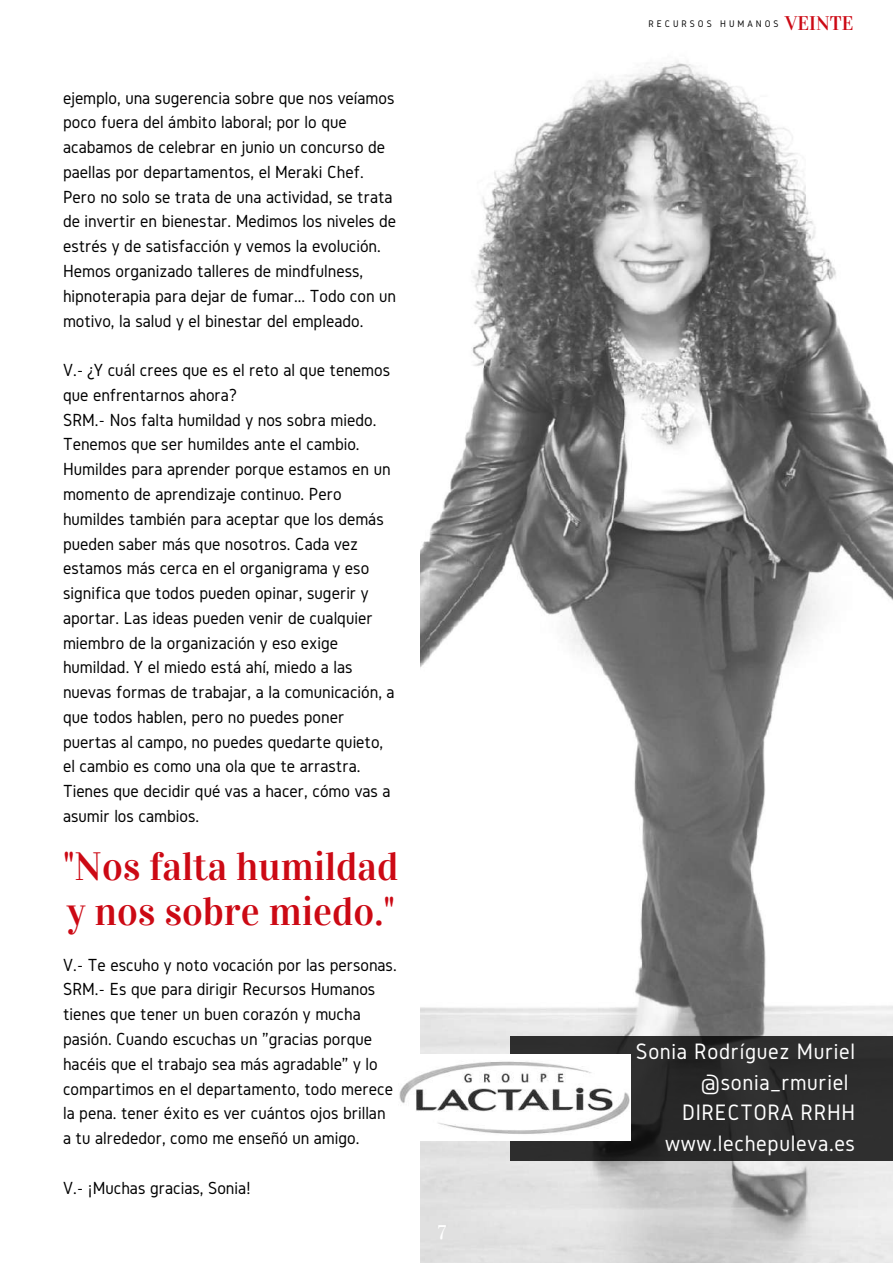
<style>
.page{position:relative;width:893px;height:1263px;background:#fff}
.page>*{position:absolute;margin:0;border:0;box-sizing:border-box;transform-origin:0 0}
.t1{font:39.75px/45px "Vidaloka";color:#cc0914}
.t2{font:23.25px/30.5px "Gidole";letter-spacing:.03em;color:#fff;text-align:right}
.t3{font:19.8px "Vidaloka";color:#fff}
.t4{font:18.15px/24.8px "Gidole";color:#000}
.t5{font:9.9px "Gidole";letter-spacing:.3em;color:#050505}
.s1{font-family:"Vidaloka";font-size:19.8px;color:#cc0914}
</style>
<div class="page">
<img style="left:420px;top:61px;width:473px;height:1202px">
<svg style="left:510px;top:1036px;width:383px;height:125px;background:#2a2a2a"></svg>
<img style="left:399px;top:1054px;width:232px;height:87px">
<p class="t4" style="left:63px;top:85px;width:334px">ejemplo, una sugerencia sobre que nos veíamos poco fuera del ámbito laboral; por lo que acabamos de celebrar en junio un concurso de paellas por departamentos, el Meraki Chef.<br>Pero no solo se trata de una actividad, se trata de invertir en bienestar. Medimos los niveles de estrés y de satisfacción y vemos la evolución.<br>Hemos organizado talleres de mindfulness, hipnoterapia para dejar de fumar... Todo con un motivo, la salud y el binestar del empleado.</p>
<p class="t4" style="left:63px;top:357px;width:333px">V.- ¿Y cuál crees que es el reto al que tenemos que enfrentarnos ahora?<br>SRM.- Nos falta humildad y nos sobra miedo.<br>Tenemos que ser humildes ante el cambio.<br>Humildes para aprender porque estamos en un momento de aprendizaje continuo. Pero humildes también para aceptar que los demás pueden saber más que nosotros. Cada vez estamos más cerca en el organigrama y eso significa que todos pueden opinar, sugerir y aportar. Las ideas pueden venir de cualquier miembro de la organización y eso exige humildad. Y el miedo está ahí, miedo a las nuevas formas de trabajar, a la comunicación, a que todos hablen, pero no puedes poner puertas al campo, no puedes quedarte quieto, el cambio es como una ola que te arrastra.<br>Tienes que decidir qué vas a hacer, cómo vas a asumir los cambios.</p>
<h1 class="t1" style="left:63px;top:844px;width:337px">"Nos falta humildad y nos sobre miedo."</h1>
<p class="t4" style="left:63px;top:952px;width:335px">V.- Te escuho y noto vocación por las personas.<br>SRM.- Es que para dirigir Recursos Humanos tienes que tener un buen corazón y mucha pasión. Cuando escuchas un "gracias porque hacéis que el trabajo sea más agradable" y lo compartimos en el departamento, todo merece la pena. tener éxito es ver cuántos ojos brillan a tu alrededor, como me enseñó un amigo.</p>
<p class="t4" style="left:63px;top:1175px;width:189px">V.- ¡Muchas gracias, Sonia!</p>
<p class="t3" style="left:438px;top:1220px;width:10px">7</p>
<p class="t5" style="left:648px;top:18px;width:207px">RECURSOS HUMANOS <span class="s1">VEINTE</span></p>
<p class="t2" style="left:636px;top:1036px;width:221px">Sonia Rodríguez Muriel @sonia_rmuriel<br>DIRECTORA RRHH www.lechepuleva.es</p>
</div>
